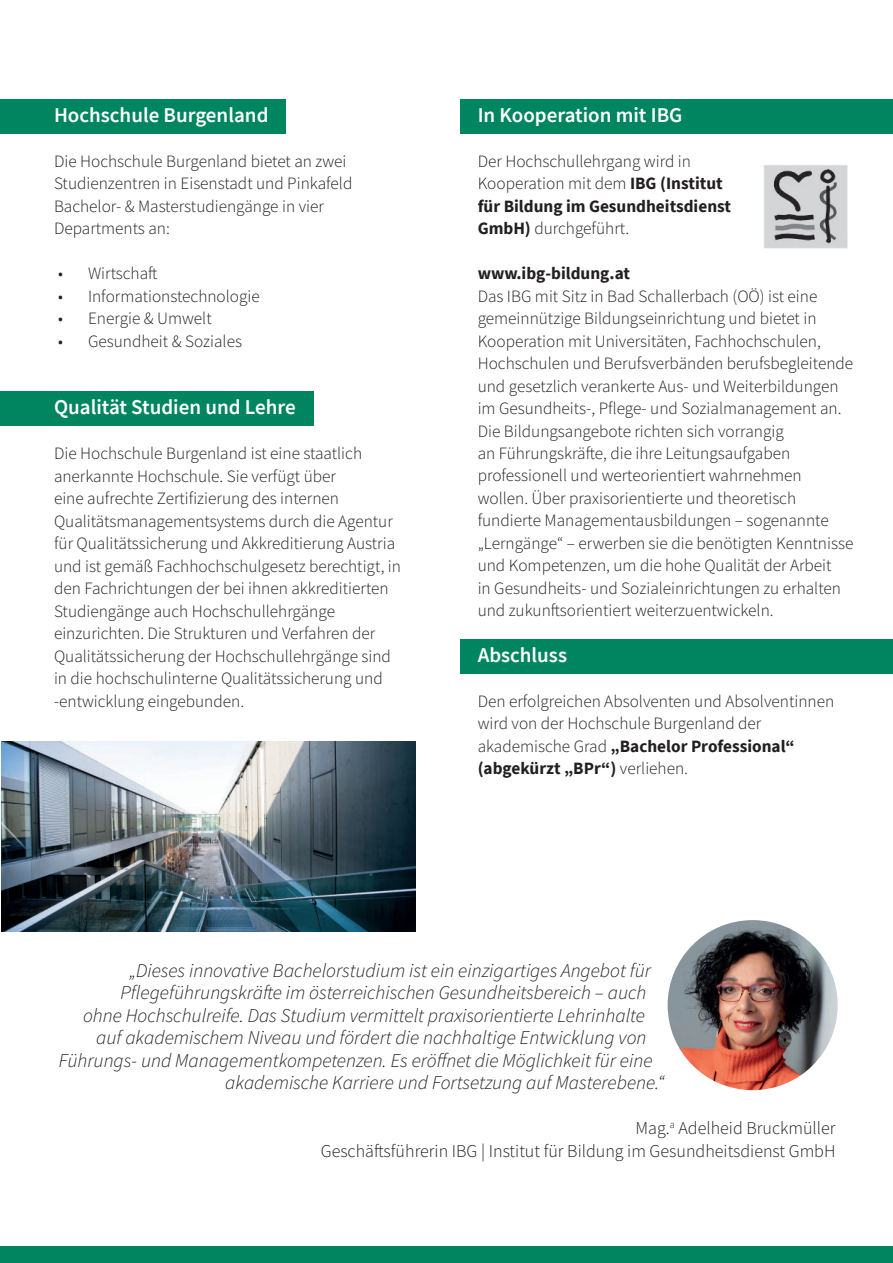
<style>
.page{position:relative;width:893px;height:1263px;background:#fff}
.page>*{position:absolute;margin:0;border:0;box-sizing:border-box;transform-origin:0 0}
.t1{font:600 21px "Source Sans Pro";color:#fff}
.t2{font:italic 300 19.5px "Source Sans Pro";color:#231f20}
.t3{font:300 18px/22.5px "Source Sans Pro";color:#231f20;text-align:right}
.t4{font:300 17.25px/22.5px "Source Sans Pro";color:#231f20}
.t5{font:700 17.25px "Source Sans Pro";color:#231f20}
.s1{font-weight:700}
</style>
<div class="page">
<div style="left:0;top:1247px;width:893px;height:16px;background:#008561"></div>
<img style="left:668px;top:920px;width:170px;height:170px;border-radius:85px">
<div style="left:0;top:99px;width:286px;height:34px;background:#008561"></div>
<div style="left:0;top:392px;width:313px;height:34px;background:#008561"></div>
<img style="left:1px;top:741px;width:414px;height:191px">
<div style="left:461px;top:99px;width:432px;height:34px;background:#008561"></div>
<div style="left:461px;top:640px;width:432px;height:34px;background:#008561"></div>
<img style="left:763px;top:165px;width:85px;height:84px">
<p class="t1" style="left:54px;top:106px;width:216px">Hochschule Burgenland</p>
<p class="t4" style="left:54px;top:150px;width:300px">Die Hochschule Burgenland bietet an zwei Studienzentren in Eisenstadt und Pinkafeld Bachelor- &amp; Masterstudiengänge in vier Departments an:</p>
<p class="t4" style="left:58px;top:263px;width:101px">• Wirtschaft</p>
<p class="t4" style="left:58px;top:286px;width:203px">• Informationstechnologie</p>
<p class="t4" style="left:58px;top:308px;width:155px">• Energie &amp; Umwelt</p>
<p class="t4" style="left:58px;top:331px;width:185px">• Gesundheit &amp; Soziales</p>
<p class="t1" style="left:54px;top:398px;width:243px">Qualität Studien und Lehre</p>
<p class="t4" style="left:54px;top:442px;width:349px">Die Hochschule Burgenland ist eine staatlich anerkannte Hochschule. Sie verfügt über<br>eine aufrechte Zertifizierung des internen Qualitätsmanagementsystems durch die Agentur für Qualitätssicherung und Akkreditierung Austria und ist gemäß Fachhochschulgesetz berechtigt, in den Fachrichtungen der bei ihnen akkreditierten Studiengänge auch Hochschullehrgänge einzurichten. Die Strukturen und Verfahren der Qualitätssicherung der Hochschullehrgänge sind in die hochschulinterne Qualitätssicherung und -entwicklung eingebunden.</p>
<p class="t1" style="left:478px;top:106px;width:206px">In Kooperation mit IBG</p>
<p class="t4" style="left:478px;top:150px;width:255px">Der Hochschullehrgang wird in<br>Kooperation mit dem <span class="s1">IBG (Institut für Bildung im Gesundheitsdienst<br>GmbH)</span> durchgeführt.</p>
<p class="t5" style="left:478px;top:266px;width:154px">www.ibg-bildung.at</p>
<p class="t4" style="left:478px;top:285px;width:377px">Das IBG mit Sitz in Bad Schallerbach (OÖ) ist eine gemeinnützige Bildungseinrichtung und bietet in Kooperation mit Universitäten, Fachhochschulen, Hochschulen und Berufsverbänden berufsbegleitende und gesetzlich verankerte Aus- und Weiterbildungen im Gesundheits-, Pflege- und Sozialmanagement an.<br>Die Bildungsangebote richten sich vorrangig<br>an Führungskräfte, die ihre Leitungsaufgaben professionell und werteorientiert wahrnehmen wollen. Über praxisorientierte und theoretisch fundierte Managementausbildungen – sogenannte „Lerngänge“ – erwerben sie die benötigten Kenntnisse und Kompetenzen, um die hohe Qualität der Arbeit<br>in Gesundheits- und Sozialeinrichtungen zu erhalten und zukunftsorientiert weiterzuentwickeln.</p>
<p class="t1" style="left:478px;top:646px;width:91px">Abschluss</p>
<p class="t4" style="left:478px;top:690px;width:358px">Den erfolgreichen Absolventen und Absolventinnen wird von der Hochschule Burgenland der akademische Grad <span class="s1">„Bachelor Professional“ (abgekürzt „BPr“)</span> verliehen.</p>
<p class="t2" style="left:129px;top:962px;width:523px">„Dieses innovative Bachelorstudium ist ein einzigartiges Angebot für</p>
<p class="t2" style="left:121px;top:981px;width:527px">Pflegeführungskräfte im österreichischen Gesundheitsbereich – auch</p>
<p class="t2" style="left:83px;top:1003px;width:564px">ohne Hochschulreife. Das Studium vermittelt praxisorientierte Lehrinhalte</p>
<p class="t2" style="left:96px;top:1026px;width:552px">auf akademischem Niveau und fördert die nachhaltige Entwicklung von</p>
<p class="t2" style="left:59px;top:1048px;width:595px">Führungs- und Managementkompetenzen. Es eröffnet die Möglichkeit für eine</p>
<p class="t2" style="left:225px;top:1071px;width:441px">akademische Karriere und Fortsetzung auf Masterebene.“</p>
<p class="t3" style="left:321px;top:1118px;width:516px">Mag.<sup>a</sup> Adelheid Bruckmüller<br>Geschäftsführerin IBG | Institut für Bildung im Gesundheitsdienst GmbH</p>
</div>
